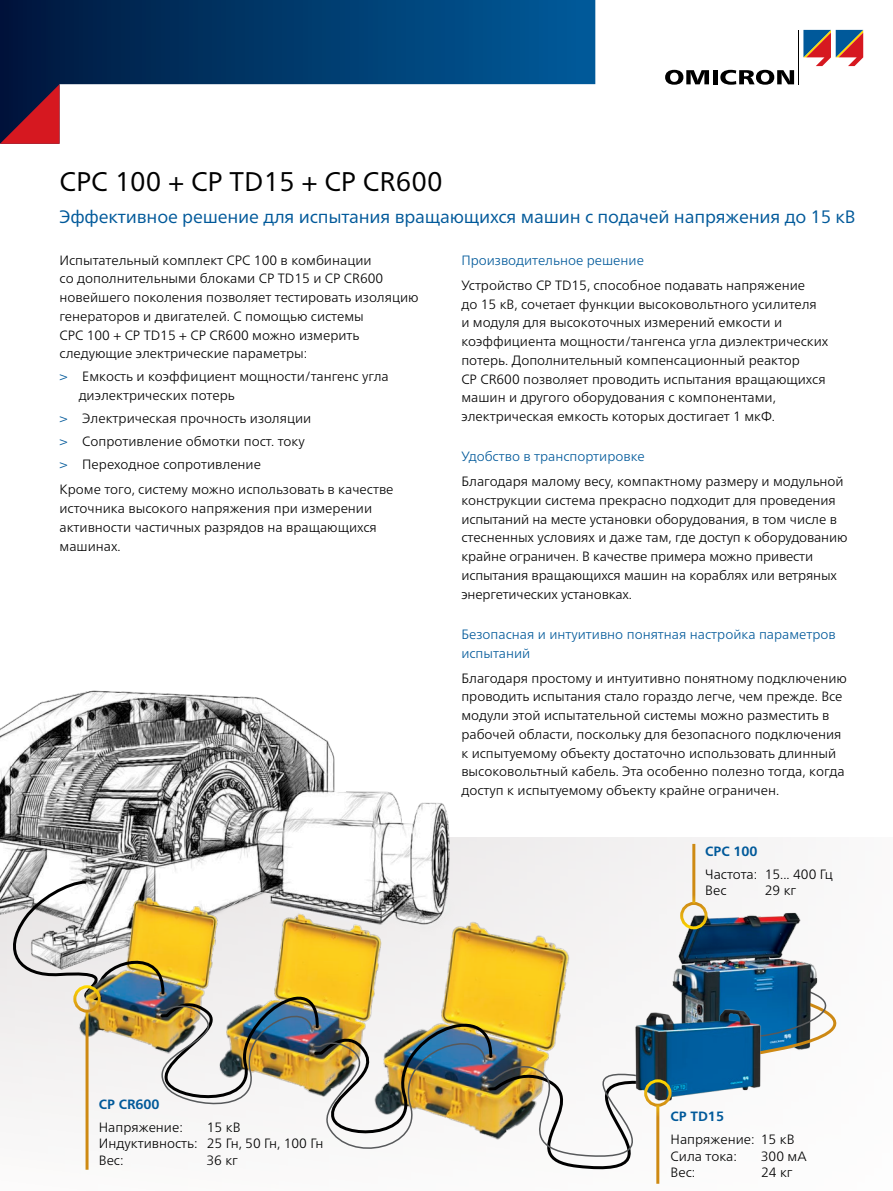
<style>
.page{position:relative;width:893px;height:1191px;background:#fff}
.page>*{position:absolute;margin:0;border:0;box-sizing:border-box;transform-origin:0 0}
.Content_-_Page_Headl{font:27px "Frutiger Neue LTW1 G";color:#000}
.Content_-_Headline_1{font:18px "Frutiger Neue LTW1 G";letter-spacing:-.01em;color:#00599a}
.Content_-_Normal{font:300 13.5px/18.8px "Frutiger Neue LTW1 G";color:#000}
.Content_-_Bullet_Lis{font:300 13.5px/18.8px "Frutiger Neue LTW1 G";color:#000}
.Content_-_Headline_2{font:300 13.5px/18.8px "Frutiger Neue LTW1 G";color:#00599a}
.Content_-_Headline_2-2{font:700 13.5px "Frutiger Neue LTW1 G";color:#00599a}
.s1{font-size:14.25px;color:#00599a}
</style>
<div class="page">
<div style="left:0;top:837px;width:893px;height:354px;background:#fbfafa"></div>
<img style="left:0;top:690px;width:696px;height:352px">
<svg style="left:11px;top:879px;width:693px;height:305px"></svg>
<hr style="left:86px;top:1011px;width:3px;height:158px;background:#fff">
<img style="left:666px;top:906px;width:152px;height:101px">
<div style="left:680px;top:902px;width:27px;height:27px;border:3px solid #fff;border-radius:50%"></div>
<hr style="left:692px;top:844px;width:3px;height:59px;background:#fff">
<svg style="left:755px;top:989px;width:82px;height:65px"></svg>
<img style="left:632px;top:1007px;width:133px;height:96px">
<div style="left:644px;top:1079px;width:27px;height:27px;border:3px solid #fff;border-radius:50%"></div>
<hr style="left:656px;top:1105px;width:3px;height:78px;background:#fff">
<img style="left:75px;top:970px;width:47px;height:42px">
<div style="left:73px;top:985px;width:28px;height:27px;border:3px solid #fff;border-radius:50%"></div>
<img style="left:801px;top:981px;width:9px;height:38px">
<svg style="left:0;top:0;width:595px;height:85px;background:#023a6d"></svg>
<svg style="left:0;top:84px;width:60px;height:60px;background:#6a172f"></svg>
<svg style="left:665px;top:70px;width:44px;height:15px"></svg>
<div style="left:712px;top:70px;width:5px;height:14px;background:#000"></div>
<svg style="left:720px;top:70px;width:74px;height:15px"></svg>
<hr style="left:799px;top:30px;width:1px;height:54px;background:#000">
<svg style="left:803px;top:30px;width:60px;height:36px"></svg>
<p class="Content_-_Page_Headl" style="left:60px;top:166px;width:385px">CPC 100 + CP TD15 + CP CR600</p>
<p class="Content_-_Headline_1" style="left:60px;top:205px;width:798px">Эффективное решение для испытания вращающихся машин с подачей напряжения до 15 кВ</p>
<p class="Content_-_Normal" style="left:60px;top:250px;width:361px">Испытательный комплект CPC 100 в комбинации<br>со дополнительными блоками CP TD15 и CP CR600 новейшего поколения позволяет тестировать изоляцию генераторов и двигателей. С помощью системы<br>CPC 100 + CP TD15 + CP CR600 можно измерить следующие электрические параметры:</p>
<p class="Content_-_Bullet_Lis" style="left:79px;top:367px;width:312px;text-indent:-19px"><span class="s1">&gt;</span> Емкость и коэффициент мощности/тангенс угла диэлектрических потерь</p>
<p class="Content_-_Bullet_Lis" style="left:60px;top:409px;width:253px"><span class="s1">&gt;</span> Электрическая прочность изоляции</p>
<p class="Content_-_Bullet_Lis" style="left:60px;top:432px;width:247px"><span class="s1">&gt;</span> Сопротивление обмотки пост. току</p>
<p class="Content_-_Bullet_Lis" style="left:60px;top:455px;width:203px"><span class="s1">&gt;</span> Переходное сопротивление</p>
<p class="Content_-_Normal" style="left:60px;top:480px;width:335px">Кроме того, систему можно использовать в качестве источника высокого напряжения при измерении активности частичных разрядов на вращающихся машинах.</p>
<p class="Content_-_Headline_2" style="left:461px;top:250px;width:184px">Производительное решение</p>
<p class="Content_-_Normal" style="left:461px;top:275px;width:369px">Устройство CP TD15, способное подавать напряжение<br>до 15 кВ, сочетает функции высоковольтного усилителя<br>и модуля для высокоточных измерений емкости и коэффициента мощности/тангенса угла диэлектрических потерь. Дополнительный компенсационный реактор<br>CP CR600 позволяет проводить испытания вращающихся машин и другого оборудования с компонентами, электрическая емкость которых достигает 1 мкФ.</p>
<p class="Content_-_Headline_2" style="left:461px;top:447px;width:185px">Удобство в транспортировке</p>
<p class="Content_-_Normal" style="left:461px;top:472px;width:388px">Благодаря малому весу, компактному размеру и модульной конструкции система прекрасно подходит для проведения испытаний на месте установки оборудования, в том числе в стесненных условиях и даже там, где доступ к оборудованию крайне ограничен. В качестве примера можно привести испытания вращающихся машин на кораблях или ветряных энергетических установках.</p>
<p class="Content_-_Headline_2" style="left:461px;top:624px;width:376px">Безопасная и интуитивно понятная настройка параметров испытаний</p>
<p class="Content_-_Normal" style="left:461px;top:668px;width:387px">Благодаря простому и интуитивно понятному подключению проводить испытания стало гораздо легче, чем прежде. Все модули этой испытательной системы можно разместить в рабочей области, поскольку для безопасного подключения к испытуемому объекту достаточно использовать длинный высоковольтный кабель. Эта особенно полезно тогда, когда доступ к испытуемому объекту крайне ограничен.</p>
<p class="Content_-_Headline_2-2" style="left:705px;top:843px;width:54px">CPC 100</p>
<p class="Content_-_Normal" style="left:705px;top:865px;width:129px;line-height:16.5px">Частота: 15... 400 Гц<br>Вес</p>
<p class="Content_-_Normal" style="left:765px;top:881px;width:33px">29 кг</p>
<p class="Content_-_Headline_2-2" style="left:99px;top:1096px;width:62px">CP CR600</p>
<p class="Content_-_Normal" style="left:99px;top:1117px;width:86px">Напряжение:</p>
<p class="Content_-_Normal" style="left:99px;top:1118px;width:226px;line-height:16.5px;text-indent:108px">15 кВ<br>Индуктивность: 25 Гн, 50 Гн, 100 Гн<br>Вес:</p>
<p class="Content_-_Normal" style="left:206px;top:1150px;width:33px">36 кг</p>
<p class="Content_-_Headline_2-2" style="left:671px;top:1108px;width:55px">CP TD15</p>
<p class="Content_-_Normal" style="left:671px;top:1131px;width:125px;line-height:16.5px">Напряжение: 15 кВ<br>Сила тока:</p>
<p class="Content_-_Normal" style="left:761px;top:1146px;width:47px">300 мА</p>
<p class="Content_-_Normal" style="left:671px;top:1163px;width:26px">Вес:</p>
<p class="Content_-_Normal" style="left:761px;top:1163px;width:33px">24 кг</p>
</div>
